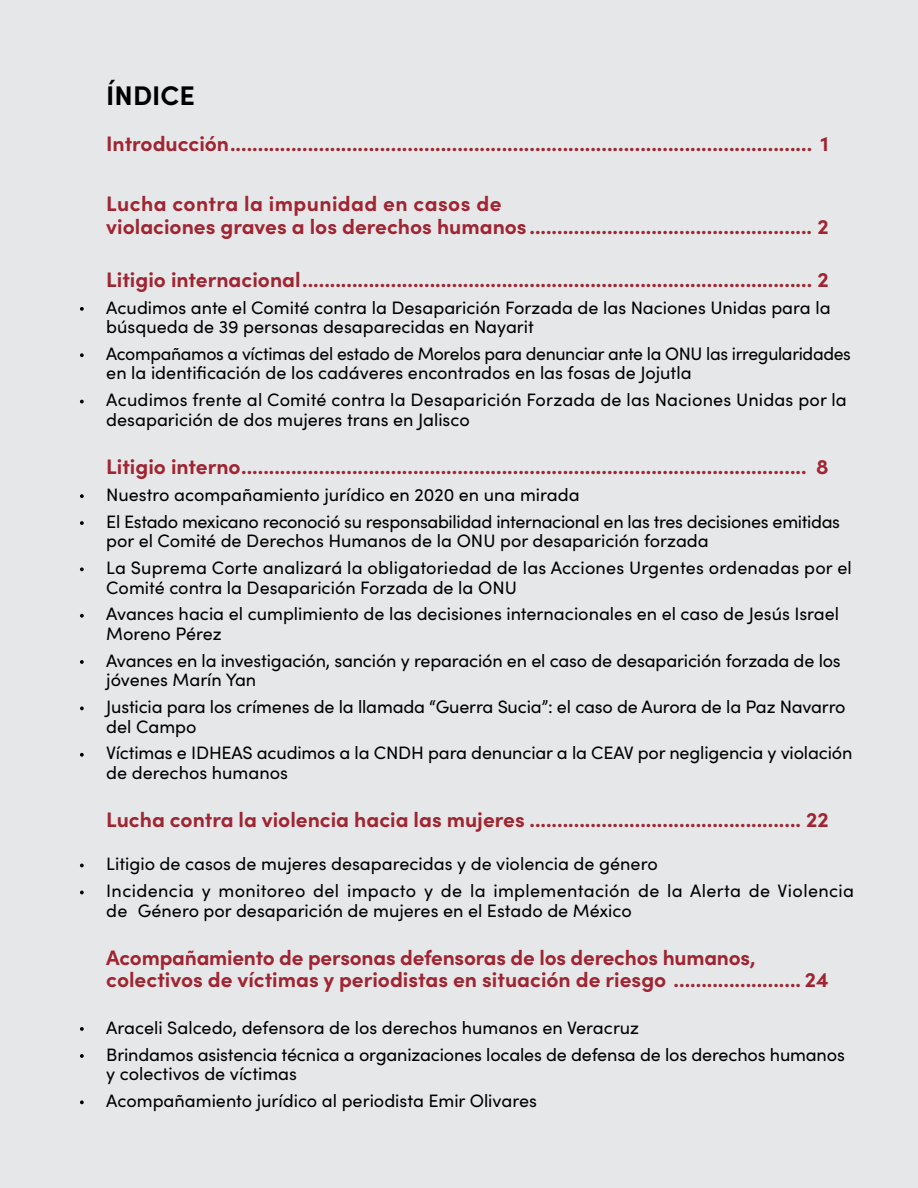
<style>
.page{position:relative;width:918px;height:1188px;background:#e6e7e8}
.page>*{position:absolute;margin:0;border:0;box-sizing:border-box;transform-origin:0 0}
.t1{font:700 27px "Sofia Pro";color:#000}
.t2{font:700 21px/22.6px "Sofia Pro";color:#a02432}
.t3{font:18px/27px "Sofia Pro";color:#000}
.t4{font:18px/19.5px "Sofia Pro";letter-spacing:-.02em;color:#000}
</style>
<div class="page">
<svg style="left:80px;top:307px;width:4px;height:4px"></svg>
<svg style="left:80px;top:353px;width:4px;height:4px"></svg>
<svg style="left:80px;top:400px;width:4px;height:4px"></svg>
<svg style="left:80px;top:494px;width:4px;height:4px"></svg>
<svg style="left:80px;top:521px;width:4px;height:4px"></svg>
<svg style="left:80px;top:567px;width:4px;height:4px"></svg>
<svg style="left:80px;top:614px;width:4px;height:4px"></svg>
<svg style="left:80px;top:660px;width:4px;height:4px"></svg>
<svg style="left:80px;top:707px;width:4px;height:3px"></svg>
<svg style="left:80px;top:753px;width:4px;height:4px"></svg>
<svg style="left:80px;top:864px;width:4px;height:3px"></svg>
<svg style="left:80px;top:1027px;width:4px;height:4px"></svg>
<svg style="left:80px;top:891px;width:4px;height:3px"></svg>
<svg style="left:80px;top:1054px;width:4px;height:4px"></svg>
<svg style="left:80px;top:1100px;width:4px;height:4px"></svg>
<h1 class="t1" style="left:106px;top:74px;width:90px">ÍNDICE</h1>
<p class="t2" style="left:106px;top:130px;width:724px">Introducción......................................................................................................... 1</p>
<p class="t2" style="left:106px;top:191px;width:724px">Lucha contra la impunidad en casos de<br>violaciones graves a los derechos humanos ................................................... 2</p>
<p class="t2" style="left:106px;top:266px;width:724px">Litigio internacional............................................................................................ 2</p>
<p class="t3" style="left:106px;top:297px;width:726px;line-height:19.4px">Acudimos ante el Comité contra la Desaparición Forzada de las Naciones Unidas para la búsqueda de 39 personas desaparecidas en Nayarit</p>
<p class="t4" style="left:106px;top:343px;width:746px">Acompañamos a víctimas del estado de Morelos para denunciar ante la ONU las irregularidades en la identificación de los cadáveres encontrados en las fosas de Jojutla</p>
<p class="t3" style="left:106px;top:389px;width:742px;line-height:19.4px">Acudimos frente al Comité contra la Desaparición Forzada de las Naciones Unidas por la desaparición de dos mujeres trans en Jalisco</p>
<p class="t2" style="left:106px;top:454px;width:724px">Litigio interno...................................................................................................... 8</p>
<p class="t4" style="left:106px;top:480px;width:735px;line-height:27px">Nuestro acompañamiento jurídico en 2020 en una mirada<br>El Estado mexicano reconoció su responsabilidad internacional en las tres decisiones emitidas</p>
<p class="t3" style="left:106px;top:526px;width:747px">por el Comité de Derechos Humanos de la ONU por desaparición forzada<br>La Suprema Corte analizará la obligatoriedad de las Acciones Urgentes ordenadas por el</p>
<p class="t3" style="left:106px;top:573px;width:734px">Comité contra la Desaparición Forzada de la ONU<br>Avances hacia el cumplimiento de las decisiones internacionales en el caso de Jesús Israel</p>
<p class="t3" style="left:106px;top:619px;width:736px">Moreno Pérez<br>Avances en la investigación, sanción y reparación en el caso de desaparición forzada de los</p>
<p class="t3" style="left:106px;top:665px;width:741px">jóvenes Marín Yan<br>Justicia para los crímenes de la llamada “Guerra Sucia”: el caso de Aurora de la Paz Navarro</p>
<p class="t3" style="left:106px;top:712px;width:748px">del Campo<br>Víctimas e IDHEAS acudimos a la CNDH para denunciar a la CEAV por negligencia y violación</p>
<p class="t3" style="left:106px;top:758px;width:183px">de derechos humanos</p>
<p class="t2" style="left:106px;top:807px;width:724px">Lucha contra la violencia hacia las mujeres ................................................. 22</p>
<p class="t3" style="left:106px;top:849px;width:749px">Litigio de casos de mujeres desaparecidas y de violencia de género<br>Incidencia y monitoreo del impacto y de la implementación de la Alerta de Violencia</p>
<p class="t3" style="left:106px;top:896px;width:527px">de Género por desaparición de mujeres en el Estado de México</p>
<p class="t2" style="left:106px;top:944px;width:724px">Acompañamiento de personas defensoras de los derechos humanos, colectivos de víctimas y periodistas en situación de riesgo ....................... 24</p>
<p class="t3" style="left:106px;top:1013px;width:740px">Araceli Salcedo, defensora de los derechos humanos en Veracruz<br>Brindamos asistencia técnica a organizaciones locales de defensa de los derechos humanos</p>
<p class="t3" style="left:106px;top:1059px;width:432px">y colectivos de víctimas<br>Acompañamiento jurídico al periodista Emir Olivares</p>
</div>
